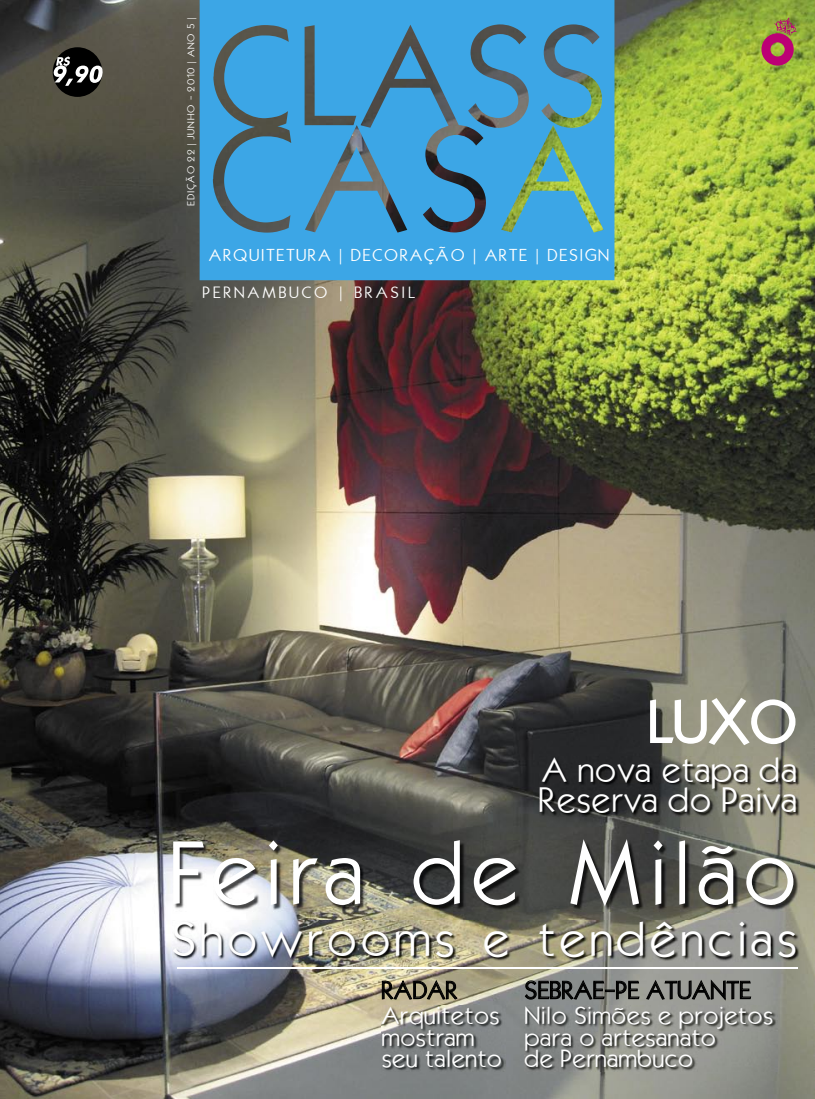
<style>
.page{position:relative;width:815px;height:1099px;background:#fff}
.page>*{position:absolute;margin:0;border:0;box-sizing:border-box;transform-origin:0 0}
.t1{font:79.12px "Kabana Book Plain";letter-spacing:.055em;color:#fff}
.t2{font:52.5px "Kabana Book Plain";color:#fff}
.t3{font:44px "Kabana Book Plain";letter-spacing:.07em;color:#fff}
.t4{font:31.62px/30.5px "Kabana Book Plain";color:#fff}
.t5{font:22.25px/21.5px "Kabana Book Plain";color:#fff}
.t6{font:22.25px "Kabana Book Plain";color:#000}
.t7{font:15.5px "Kabana Book Plain";letter-spacing:.09em;color:#fff}
.t8{font:14.75px "Kabana Book Plain";letter-spacing:.175em;color:#fff}
.t9{font:9.12px "Kabana Book Plain";letter-spacing:.08em;color:#fff}
</style>
<div class="page">
<img style="left:0;top:0;width:815px;height:1098px">
<svg style="left:200px;top:0;width:414px;height:280px;background:#419acb"></svg>
<svg style="left:761px;top:18px;width:36px;height:47px;background:#a66154"></svg>
<img style="left:173px;top:920px;width:627px;height:41px">
<img style="left:174px;top:840px;width:626px;height:71px">
<svg style="left:382px;top:979px;width:76px;height:21px;background:#847c65"></svg>
<img style="left:382px;top:1005px;width:123px;height:66px">
<svg style="left:525px;top:979px;width:115px;height:26px;background:#6c6e6c"></svg>
<svg style="left:646px;top:978px;width:106px;height:23px;background:#777874"></svg>
<img style="left:525px;top:1005px;width:252px;height:66px">
<svg style="left:649px;top:696px;width:147px;height:50px;background:#9f9e91"></svg>
<img style="left:539px;top:756px;width:261px;height:60px">
<hr style="left:177px;top:967px;width:620px;height:1px;background:#fff">
<div style="left:53px;top:47px;width:49px;height:50px;background:#000;border-radius:50%"></div>
<svg style="left:54px;top:56px;width:49px;height:30px"></svg>
<p class="t9" style="left:185px;top:206px;width:190px;rotate:-90deg">EDIÇÃO 22 | JUNHO - 2010 | ANO 5 |</p>
<p class="t7" style="left:209px;top:245px;width:402px">ARQUITETURA | DECORAÇÃO | ARTE | DESIGN</p>
<p class="t8" style="left:202px;top:283px;width:214px">PERNAMBUCO | BRASIL</p>
<h2 class="t2" style="left:647px;top:688px;width:152px">LUXO</h2>
<h3 class="t4" style="left:539px;top:754px;width:260px">A nova etapa da<br>Reserva do Paiva</h3>
<h1 class="t1" style="left:168px;top:822px;width:631px">Feira de Milão</h1>
<h3 class="t3" style="left:171px;top:910px;width:628px">Showrooms e tendências</h3>
<p class="t6" style="left:381px;top:975px;width:78px">RADAR</p>
<p class="t5" style="left:381px;top:1004px;width:122px">Arquitetos mostram seu talento</p>
<p class="t6" style="left:524px;top:975px;width:228px">SEBRAE-PE ATUANTE</p>
<p class="t5" style="left:524px;top:1004px;width:250px">Nilo Simões e projetos para o artesanato<br>de Pernambuco</p>
</div>
